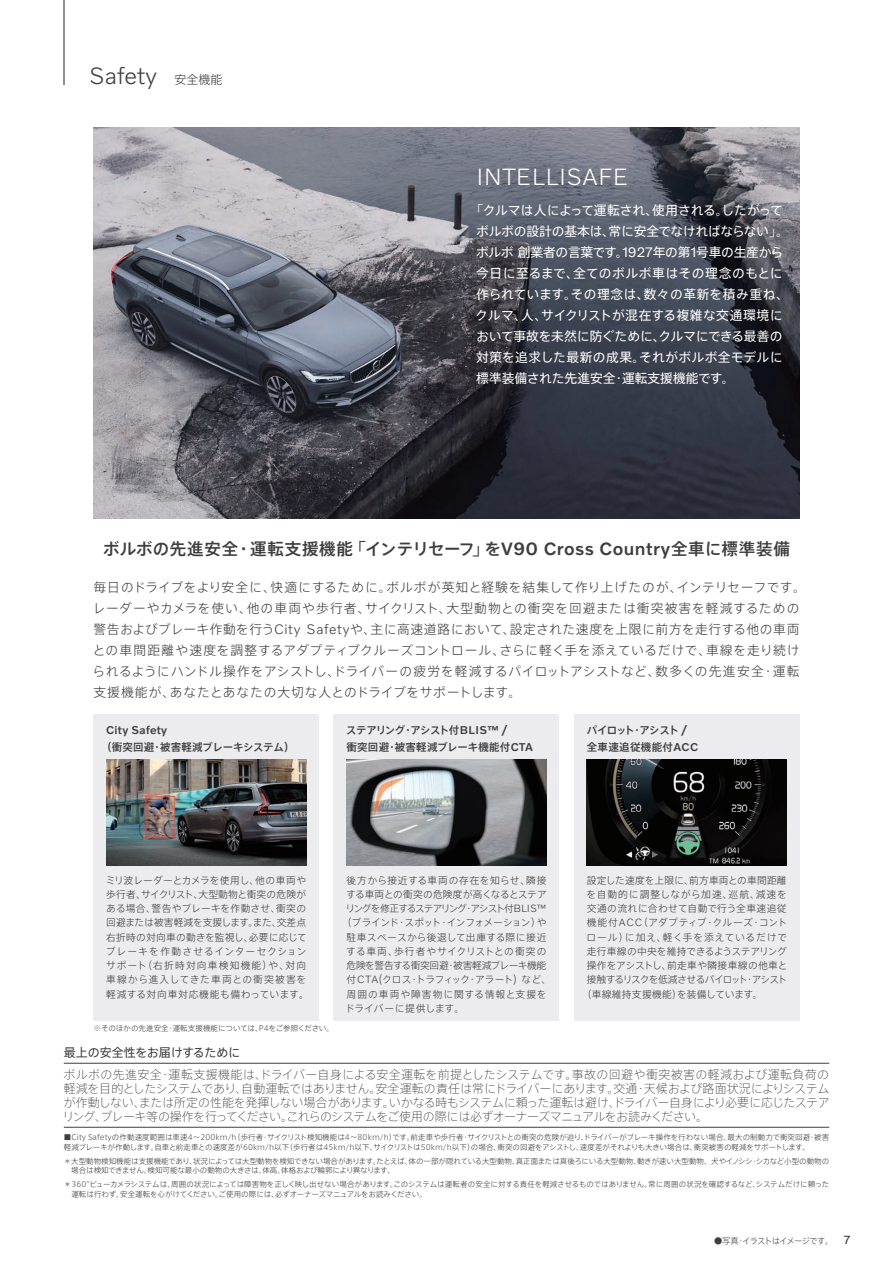
<style>
.page{position:relative;width:893px;height:1263px;background:#fff}
.page>*{position:absolute;margin:0;border:0;box-sizing:border-box;transform-origin:0 0}
.t1{font:300 24px "Volvo Novum";letter-spacing:.02em;color:#fff}
.t2{font:300 24px "Volvo Novum";color:#3e3e3f}
.t3{font:500 16.5px "Axis Std";letter-spacing:.025em;color:#3e3e3f}
.t4{font:300 12.75px/21px "Axis Std";letter-spacing:.05em;color:#3e3e3f}
.t5{font:12.75px/21px "Axis Std";color:#fff}
.t6{font:200 12px/13.8px "Axis Std";letter-spacing:-.06em;color:#3e3e3f;text-align:justify}
.t7{font:12px "Axis Std";letter-spacing:-.01em;color:#3e3e3f}
.t8{font:500 11.55px "Volvo Novum";letter-spacing:.02em;color:#3e3e3f}
.t9{font:500 10.5px/16.5px "Axis Std";letter-spacing:-.02em;color:#3e3e3f}
.t10{font:500 10.5px/16.5px "Axis Std";letter-spacing:.005em;color:#3e3e3f}
.t11{font:300 9.75px/14.2px "Axis Std";letter-spacing:.02em;color:#3e3e3f}
.t12{font:300 9.75px "Axis Std";letter-spacing:-.12em;color:#3e3e3f}
.t13{font:300 9.75px "Axis Std";letter-spacing:-.04em;color:#3e3e3f}
.t14{font:300 9.75px "Axis Std";letter-spacing:-.075em;color:#3e3e3f}
.t15{font:300 9.75px "Axis Std";letter-spacing:-.055em;color:#3e3e3f}
.t16{font:300 9.75px "Axis Std";letter-spacing:-.035em;color:#3e3e3f}
.t17{font:300 9.75px "Axis Std";letter-spacing:-.01em;color:#3e3e3f}
.t18{font:300 9.75px "Axis Std";letter-spacing:.04em;color:#3e3e3f}
.t19{font:300 9.75px "Axis Std";letter-spacing:-.005em;color:#3e3e3f}
.t20{font:300 9.75px "Axis Std";letter-spacing:.09em;color:#3e3e3f}
.t21{font:300 9.75px "Axis Std";letter-spacing:.045em;color:#3e3e3f}
.t22{font:300 9.75px "Axis Std";letter-spacing:.085em;color:#3e3e3f}
.t23{font:300 9.75px "Axis Std";letter-spacing:.06em;color:#3e3e3f}
.t24{font:300 9.75px "Axis Std";letter-spacing:.065em;color:#3e3e3f}
.t25{font:300 9.75px "Axis Std";letter-spacing:.105em;color:#3e3e3f}
.t26{font:300 8.25px "Axis Std";letter-spacing:-.07em;color:#3e3e3f}
.t27{font:300 7.5px/9.8px "Axis Std";color:#3e3e3f}
.s1{font-family:"Axis Std";font-size:12px}
.s2{font-family:"Volvo Novum";font-size:14.1px}
.s3{font-family:"Volvo Novum";font-size:18.15px}
.s4{font-family:"Volvo Novum";font-size:11.55px}
.s5{font-family:"Volvo Novum";font-size:10.8px}
.s6{font-family:"Volvo Novum";font-weight:400;font-size:12px;color:#231f20}
</style>
<div class="page">
<img style="left:94px;top:128px;width:705px;height:391px">
<hr style="left:64px;top:1063px;width:765px;height:1px;background:#3e3e3f">
<hr style="left:64px;top:1127px;width:765px;height:1px;background:#3e3e3f">
<div style="left:94px;top:714px;width:225px;height:306px;background:#ececee"></div>
<div style="left:334px;top:714px;width:225px;height:306px;background:#ececee"></div>
<div style="left:574px;top:714px;width:225px;height:306px;background:#ececee"></div>
<img style="left:106px;top:759px;width:200px;height:106px">
<img style="left:587px;top:759px;width:200px;height:106px">
<img style="left:347px;top:759px;width:199px;height:106px">
<hr style="left:64px;top:0;width:1px;height:85px;background:#231f20">
<h1 class="t2" style="left:89px;top:60px;width:135px">Safety <span class="s1">安全機能</span></h1>
<h1 class="t1" style="left:476px;top:162px;width:153px">INTELLISAFE</h1>
<p class="t5" style="left:476px;top:198px;width:315px;text-indent:-5px">「クルマは人によって運転され、使用される。したがってボルボの設計の基本は、常に安全でなければならない」。ボルボ創業者の言葉です。<span class="s2">1927</span>年の第<span class="s2">1</span>号車の生産から今日に至るまで、全てのボルボ車はその理念のもとに作られています。その理念は、数々の革新を積み重ね、クルマ、人、サイクリストが混在する複雑な交通環境において事故を未然に防ぐために、クルマにできる最善の対策を追求した最新の成果。それがボルボ全モデルに標準装備された先進安全・運転支援機能です。</p>
<h2 class="t3" style="left:103px;top:536px;width:688px">ボルボの先進安全・運転支援機能「インテリセーフ」を<span class="s3">V90 Cross Country</span>全車に標準装備</h2>
<p class="t4" style="left:93px;top:576px;width:715px">毎日のドライブをより安全に、快適にするために。ボルボが英知と経験を結集して作り上げたのが、インテリセーフです。レーダーやカメラを使い、他の車両や歩行者、サイクリスト、大型動物との衝突を回避または衝突被害を軽減するための警告およびブレーキ作動を行う<span class="s2">City Safety</span>や、主に高速道路において、設定された速度を上限に前方を走行する他の車両との車間距離や速度を調整するアダプティブクルーズコントロール、さらに軽く手を添えているだけで、車線を走り続けられるようにハンドル操作をアシストし、ドライバーの疲労を軽減するパイロットアシストなど、数多くの先進安全・運転支援機能が、あなたとあなたの大切な人とのドライブをサポートします。</p>
<h3 class="t8" style="left:106px;top:723px;width:62px">City Safety</h3>
<h3 class="t9" style="left:101px;top:738px;width:195px">（衝突回避・被害軽減ブレーキシステム）</h3>
<h3 class="t9" style="left:346px;top:721px;width:188px">ステアリング・アシスト付<span class="s4">BLIS™ /<br></span>衝突回避・被害軽減ブレーキ機能付<span class="s4">CTA</span></h3>
<h3 class="t10" style="left:587px;top:721px;width:113px">パイロット・アシスト <span class="s4">/</span>全車速追従機能付<span class="s4">ACC</span></h3>
<h3 class="t11" style="left:106px;top:872px;width:205px">ミリ波レーダーとカメラを使用し、他の車両や歩行者、サイクリスト、大型動物と衝突の危険がある場合、警告やブレーキを作動させ、衝突の回避または被害軽減を支援します。また、交差点右折時の対向車の動きを監視し、必要に応じてブレーキを作動させるインターセクションサポート（右折時対向車検知機能）や、対向車線から進入してきた車両との衝突被害を軽減する対向車対応機能も備わっています。</h3>
<p class="t27" style="left:94px;top:1023px;width:242px">※そのほかの先進安全・運転支援機能については、P4をご参照ください。</p>
<h3 class="t23" style="left:347px;top:873px;width:201px">後方から接近する車両の存在を知らせ、隣接</h3>
<h3 class="t19" style="left:346px;top:887px;width:202px">する車両との衝突の危険度が高くなるとステア</h3>
<h3 class="t12" style="left:346px;top:901px;width:202px">リングを修正するステアリング・アシスト付<span class="s5">BLIS™</span></h3>
<h3 class="t15" style="left:342px;top:915px;width:206px">（ブラインド・スポット・インフォメーション）や</h3>
<h3 class="t11" style="left:347px;top:929px;width:201px">駐車スペースから後退して出庫する際に接近</h3>
<h3 class="t24" style="left:346px;top:944px;width:202px">する車両、歩行者やサイクリストとの衝突の</h3>
<h3 class="t16" style="left:347px;top:958px;width:201px">危険を警告する衝突回避・被害軽減ブレーキ機能</h3>
<h3 class="t13" style="left:347px;top:972px;width:206px">付<span class="s5">CTA(</span>クロス・トラフィック・アラート<span class="s5">)</span> など、</h3>
<h3 class="t25" style="left:347px;top:987px;width:202px">周囲の車両や障害物に関する情報と支援を</h3>
<h3 class="t11" style="left:345px;top:1000px;width:121px">ドライバーに提供します。</h3>
<h3 class="t11" style="left:587px;top:872px;width:201px">設定した速度を上限に、前方車両との車間距離</h3>
<h3 class="t20" style="left:586px;top:887px;width:202px">を自動的に調整しながら加速、巡航、減速を</h3>
<h3 class="t21" style="left:587px;top:901px;width:201px">交通の流れに合わせて自動で行う全車速追従</h3>
<h3 class="t11" style="left:587px;top:915px;width:202px">機能付<span class="s5">ACC</span>（アダプティブ・クルーズ・コント</h3>
<h3 class="t22" style="left:586px;top:930px;width:202px">ロール）に加え、軽く手を添えているだけで</h3>
<h3 class="t17" style="left:587px;top:944px;width:201px">走行車線の中央を維持できるようステアリング</h3>
<h3 class="t18" style="left:587px;top:958px;width:202px">操作をアシストし、前走車や隣接車線の他車と</h3>
<h3 class="t14" style="left:587px;top:972px;width:202px">接触するリスクを低減させるパイロット・アシスト</h3>
<h3 class="t11" style="left:582px;top:986px;width:182px">（車線維持支援機能）を装備しています。</h3>
<h3 class="t7" style="left:64px;top:1043px;width:178px">最上の安全性をお届けするために</h3>
<p class="t6" style="left:63px;top:1067px;width:769px">ボルボの先進安全・運転支援機能は、ドライバー自身による安全運転を前提としたシステムです。事故の回避や衝突被害の軽減および運転負荷の軽減を目的としたシステムであり、自動運転ではありません。安全運転の責任は常にドライバーにあります。交通・天候および路面状況によりシステムが作動しない、または所定の性能を発揮しない場合があります。いかなる時もシステムに頼った運転は避け、ドライバー自身により必要に応じたステアリング、ブレーキ等の操作を行ってください。これらのシステムをご使用の際には必ずオーナーズマニュアルをお読みください。</p>
<p class="t27" style="left:64px;top:1132px;width:767px">■City Safetyの作動速度範囲は車速4〜200km/h（歩行者・サイクリスト検知機能は4〜80km/h）です。前走車や歩行者・サイクリストとの衝突の危険が迫り、ドライバーがブレーキ操作を行わない場合、最大の制動力で衝突回避・被害軽減ブレーキが作動します。自車と前走車との速度差が60km/h以下（歩行者は45km/h以下、サイクリストは50km/h以下）の場合、衝突の回避をアシストし、速度差がそれよりも大きい場合は、衝突被害の軽減をサポートします。</p>
<p class="t27" style="left:71px;top:1155px;width:759px;text-indent:-8px">＊大型動物検知機能は支援機能であり、状況によっては大型動物を検知できない場合があります。たとえば、体の一部が隠れている大型動物、真正面または真後ろにいる大型動物、動きが速い大型動物、犬やイノシシ・シカなど小型の動物の場合は検知できません。検知可能な最小の動物の大きさは、体高、体格および輪郭により異なります。</p>
<p class="t27" style="left:71px;top:1179px;width:759px;text-indent:-8px">＊360°ビューカメラシステムは、周囲の状況によっては障害物を正しく映し出せない場合があります。このシステムは運転者の安全に対する責任を軽減させるものではありません。常に周囲の状況を確認するなど、システムだけに頼った運転は行わず、安全運転を心がけてください。ご使用の際には、必ずオーナーズマニュアルをお読みください。</p>
<p class="t26" style="left:714px;top:1235px;width:138px">●写真・イラストはイメージです。 <span class="s6">7</span></p>
</div>
